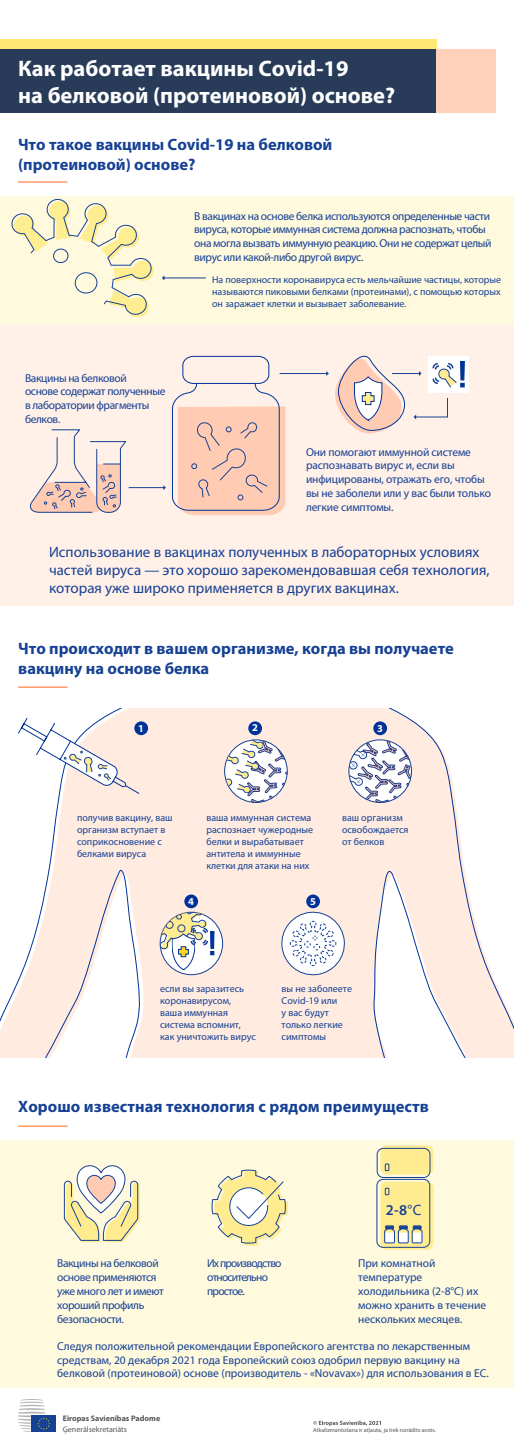
<style>
.page{position:relative;width:514px;height:1450px;background:#fff}
.page>*{position:absolute;margin:0;border:0;box-sizing:border-box;transform-origin:0 0}
.t1{font:700 22.5px/27px "Myriad Pro";color:#fff}
.t2{font:700 16.5px/19.8px "Myriad Pro";color:#164194}
.t3{font:15px/18px "Myriad Pro";color:#164194}
.t4{font:600 15px "Myriad Pro";color:#164194}
.t5{font:11.5px/13.8px "Myriad Pro";letter-spacing:-.01em;color:#164194}
.t6{font:11.5px/13.8px "Myriad Pro";letter-spacing:-.035em;color:#164194}
.t7{font:11.5px/13.8px "Myriad Pro";letter-spacing:-.03em;color:#164194}
.t8{font:11.5px/13.8px "Myriad Pro";letter-spacing:-.07em;color:#164194}
.t9{font:700 10.5px "Myriad Pro";color:#fff}
.t10{font:10px/12px "Myriad Pro";color:#164194}
.t11{font:700 8px "Myriad Pro";color:#575756}
.t12{font:8px "Myriad Pro";color:#575756}
.t13{font:6px "Myriad Pro";color:#575756}
.s1{font-weight:400}
</style>
<div class="page">
<svg style="left:0;top:709px;width:514px;height:349px"></svg>
<svg style="left:160px;top:912px;width:63px;height:63px"></svg>
<svg style="left:160px;top:912px;width:55px;height:58px"></svg>
<div style="left:0;top:39px;width:436px;height:10px;background:#ffe775"></div>
<div style="left:0;top:49px;width:436px;height:64px;background:#283c5a"></div>
<div style="left:436px;top:49px;width:60px;height:64px;background:#ffd1ba"></div>
<div style="left:31px;top:1415px;width:25px;height:17px;background:#164194"></div>
<svg style="left:18px;top:1399px;width:32px;height:33px"></svg>
<div style="left:0;top:196px;width:514px;height:128px;background:#fff9de"></div>
<div style="left:0;top:1140px;width:514px;height:248px;background:#fff9de"></div>
<div style="left:0;top:324px;width:514px;height:282px;background:#fff0e8"></div>
<hr style="left:18px;top:181px;width:49px;height:2px;background:#f96">
<hr style="left:18px;top:686px;width:50px;height:2px;background:#f96">
<hr style="left:18px;top:1126px;width:50px;height:1px;background:#f96">
<hr style="left:164px;top:278px;width:42px;height:1px;background:#164194">
<hr style="left:129px;top:487px;width:35px;height:1px;background:#164194">
<hr style="left:280px;top:373px;width:47px;height:1px;background:#164194">
<div style="left:428px;top:356px;width:41px;height:37px;background:#fff"></div>
<svg style="left:11px;top:199px;width:143px;height:119px"></svg>
<svg style="left:29px;top:429px;width:97px;height:84px"></svg>
<svg style="left:172px;top:356px;width:113px;height:159px"></svg>
<div style="left:373px;top:721px;width:14px;height:14px;background:#039;border-radius:50%"></div>
<div style="left:248px;top:721px;width:14px;height:14px;background:#039;border-radius:50%"></div>
<div style="left:134px;top:721px;width:14px;height:14px;background:#039;border-radius:50%"></div>
<div style="left:306px;top:895px;width:14px;height:13px;background:#039;border-radius:50%"></div>
<div style="left:184px;top:895px;width:14px;height:13px;background:#039;border-radius:50%"></div>
<svg style="left:280px;top:910px;width:67px;height:67px"></svg>
<svg style="left:18px;top:718px;width:121px;height:76px"></svg>
<div style="left:381px;top:1182px;width:52px;height:68px;background:#ffec91;border-radius:6px"></div>
<div style="left:377px;top:1179px;width:53px;height:69px;border:1px solid #164194;border-radius:6px"></div>
<div style="left:380px;top:1145px;width:53px;height:30px;background:#ffec91;border-radius:6px"></div>
<div style="left:377px;top:1148px;width:53px;height:30px;border:1px solid #164194;border-radius:6px"></div>
<svg style="left:385px;top:1164px;width:4px;height:7px"></svg>
<svg style="left:384px;top:1225px;width:39px;height:18px"></svg>
<svg style="left:385px;top:1188px;width:4px;height:7px"></svg>
<svg style="left:212px;top:1170px;width:76px;height:76px"></svg>
<svg style="left:64px;top:1165px;width:76px;height:77px"></svg>
<svg style="left:335px;top:355px;width:130px;height:78px"></svg>
<svg style="left:313px;top:1421px;width:68px;height:5px"></svg>
<svg style="left:224px;top:740px;width:65px;height:64px"></svg>
<svg style="left:349px;top:740px;width:64px;height:64px"></svg>
<h1 class="t1" style="left:18px;top:54px;width:378px">Как работает вакцины Covid-19<br>на белковой (протеиновой) основе?</h1>
<h2 class="t2" style="left:18px;top:134px;width:316px">Что такое вакцины Covid-19 на белковой (протеиновой) основе?</h2>
<p class="t6" style="left:194px;top:209px;width:299px">В вакцинах на основе белка используются определенные части вируса, которые иммунная система должна распознать, чтобы она могла вызвать иммунную реакцию. Они не содержат целый вирус или какой-либо другой вирус.</p>
<p class="t7" style="left:25px;top:371px;width:142px">Вакцины на белковой<br>основе содержат полученные в лаборатории фрагменты белков.</p>
<p class="t10" style="left:212px;top:274px;width:291px;text-align:justify">На поверхности коронавируса есть мельчайшие частицы, которые называются пиковыми белками (протеинами), с помощью которых он заражает клетки и вызывает заболевание.</p>
<p class="t5" style="left:306px;top:445px;width:187px">Они помогают иммунной системе распознавать вирус и, если вы инфицированы, отражать его, чтобы вы не заболели или у вас были только легкие симптомы.</p>
<h3 class="t3" style="left:49px;top:542px;width:442px">Использование в вакцинах полученных в лабораторных условиях частей вируса — это хорошо зарекомендовавшая себя технология, которая уже широко применяется в других вакцинах.</h3>
<h2 class="t2" style="left:18px;top:638px;width:437px">Что происходит в вашем организме, когда вы получаете вакцину на основе белка</h2>
<p class="t9" style="left:138px;top:721px;width:7px">1</p>
<p class="t9" style="left:252px;top:721px;width:7px">2</p>
<p class="t9" style="left:377px;top:721px;width:7px">3</p>
<p class="t10" style="left:77px;top:812px;width:97px">получив вакцину, ваш организм вступает в соприкосновение с белками вируса</p>
<p class="t10" style="left:206px;top:812px;width:108px">ваша иммунная система распознает чужеродные белки и вырабатывает антитела и иммунные клетки для атаки на них</p>
<p class="t10" style="left:342px;top:812px;width:68px">ваш организм освобождается от белков</p>
<p class="t9" style="left:188px;top:894px;width:7px">4</p>
<p class="t9" style="left:310px;top:894px;width:7px">5</p>
<p class="t10" style="left:160px;top:982px;width:97px">если вы заразитесь коронавирусом,<br>ваша иммунная система вспомнит, как уничтожить вирус</p>
<p class="t10" style="left:282px;top:982px;width:72px">вы не заболеете<br>Covid-19 или<br>у вас будут только легкие симптомы</p>
<h2 class="t2" style="left:18px;top:1096px;width:412px">Хорошо известная технология с рядом преимуществ</h2>
<h3 class="t4" style="left:386px;top:1200px;width:37px">2-8<span class="s1">°C</span></h3>
<p class="t6" style="left:57px;top:1256px;width:108px">Вакцины на белковой основе применяются уже много лет и имеют хороший профиль безопасности.</p>
<p class="t8" style="left:207px;top:1256px;width:76px">Их производство относительно простое.</p>
<p class="t5" style="left:358px;top:1256px;width:130px">При комнатной температуре холодильника (2-8°С) их можно хранить в течение нескольких месяцев.</p>
<p class="t5" style="left:57px;top:1339px;width:433px">Следуя положительной рекомендации Европейского агентства по лекарственным средствам, 20 декабря 2021 года Европейский союз одобрил первую вакцину на белковой (протеиновой) основе (производитель - «Novavax») для использования в ЕС.</p>
<p class="t11" style="left:63px;top:1413px;width:99px">Eiropas Savienības Padome</p>
<p class="t12" style="left:63px;top:1424px;width:66px">Ģenerālsekretariāts</p>
<p class="t13" style="left:313px;top:1426px;width:125px">Atkalizmantošana ir atļauta, ja tiek norādīts avots.</p>
</div>
